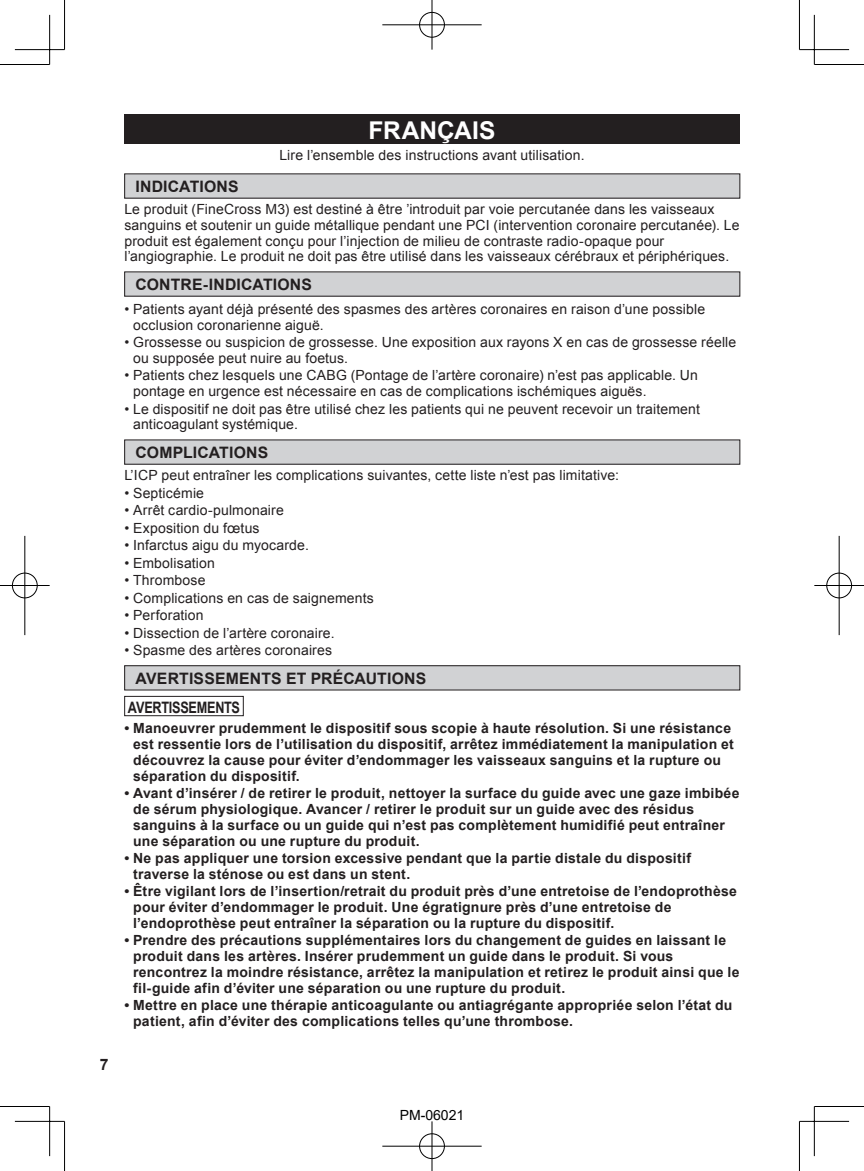
<style>
.page{position:relative;width:864px;height:1171px;background:#fff}
.page>*{position:absolute;margin:0;border:0;box-sizing:border-box;transform-origin:0 0}
.t1{font:700 24.5px "Arial";color:#fff}
.t2{font:700 15.75px/29.2px "Arial";letter-spacing:.01em;color:#231f20}
.t3{font:700 14px/15.8px "Arial";letter-spacing:.015em;color:#231f20}
.t4{font:14px/15.8px "Arial";letter-spacing:.01em;color:#231f20}
.t5{font:14px "Arial";color:#000}
</style>
<div class="page">
<div style="left:124px;top:114px;width:615px;height:30px;background:#231f20"></div>
<div style="left:125px;top:174px;width:614px;height:24px;background:#d1d2d4"></div>
<div style="left:125px;top:272px;width:614px;height:24px;background:#d1d2d4"></div>
<div style="left:125px;top:440px;width:614px;height:24px;background:#d1d2d4"></div>
<div style="left:125px;top:666px;width:614px;height:24px;background:#d1d2d4"></div>
<div style="left:124px;top:665px;width:615px;height:25px;border:1px solid #231f20"></div>
<div style="left:124px;top:696px;width:119px;height:20px;border:1px solid #231f20"></div>
<hr style="left:0;top:64px;width:50px;height:1px;background:#000">
<hr style="left:814px;top:64px;width:49px;height:1px;background:#000">
<hr style="left:0;top:1106px;width:50px;height:1px;background:#000">
<hr style="left:814px;top:1106px;width:49px;height:1px;background:#000">
<hr style="left:64px;top:0;width:1px;height:50px;background:#000">
<hr style="left:64px;top:1121px;width:1px;height:50px;background:#000">
<hr style="left:798px;top:0;width:1px;height:50px;background:#000">
<hr style="left:798px;top:1121px;width:1px;height:50px;background:#000">
<hr style="left:15px;top:49px;width:49px;height:1px;background:#000">
<hr style="left:799px;top:49px;width:49px;height:1px;background:#000">
<hr style="left:15px;top:1121px;width:49px;height:1px;background:#000">
<hr style="left:799px;top:1121px;width:49px;height:1px;background:#000">
<hr style="left:49px;top:15px;width:1px;height:49px;background:#000">
<hr style="left:49px;top:1106px;width:1px;height:50px;background:#000">
<hr style="left:813px;top:15px;width:1px;height:49px;background:#000">
<hr style="left:813px;top:1106px;width:1px;height:50px;background:#000">
<div style="left:418px;top:11px;width:27px;height:27px;border:2px solid #fff;border-radius:50%"></div>
<hr style="left:382px;top:24px;width:99px;height:2px;background:#fff">
<hr style="left:430px;top:0;width:3px;height:50px;background:#fff">
<div style="left:419px;top:12px;width:25px;height:25px;border:1px solid #000;border-radius:50%"></div>
<hr style="left:382px;top:25px;width:99px;height:1px;background:#000">
<hr style="left:431px;top:0;width:1px;height:50px;background:#000">
<div style="left:418px;top:1132px;width:27px;height:28px;border:2px solid #fff;border-radius:50%"></div>
<hr style="left:382px;top:1145px;width:99px;height:2px;background:#fff">
<hr style="left:430px;top:1121px;width:3px;height:50px;background:#fff">
<div style="left:419px;top:1133px;width:25px;height:26px;border:1px solid #000;border-radius:50%"></div>
<hr style="left:382px;top:1146px;width:99px;height:1px;background:#000">
<hr style="left:431px;top:1121px;width:1px;height:50px;background:#000">
<div style="left:11px;top:572px;width:27px;height:27px;border:2px solid #fff;border-radius:50%"></div>
<hr style="left:0;top:584px;width:50px;height:3px;background:#fff">
<hr style="left:24px;top:536px;width:2px;height:99px;background:#fff">
<div style="left:12px;top:573px;width:25px;height:25px;border:1px solid #000;border-radius:50%"></div>
<hr style="left:0;top:585px;width:50px;height:1px;background:#000">
<hr style="left:25px;top:536px;width:1px;height:99px;background:#000">
<div style="left:825px;top:572px;width:27px;height:27px;border:2px solid #fff;border-radius:50%"></div>
<hr style="left:814px;top:584px;width:49px;height:3px;background:#fff">
<hr style="left:837px;top:536px;width:3px;height:99px;background:#fff">
<div style="left:826px;top:573px;width:25px;height:25px;border:1px solid #000;border-radius:50%"></div>
<hr style="left:814px;top:585px;width:49px;height:1px;background:#000">
<hr style="left:838px;top:536px;width:1px;height:99px;background:#000">
<p class="t2" style="left:100px;top:1050px;width:10px">7</p>
<h1 class="t1" style="left:368px;top:114px;width:128px">FRANÇAIS</h1>
<p class="t4" style="left:279px;top:147px;width:306px">Lire l’ensemble des instructions avant utilisation.</p>
<p class="t2" style="left:135px;top:172px;width:105px">INDICATIONS</p>
<p class="t4" style="left:124px;top:201px;width:616px">Le produit (FineCross M3) est destiné à être ’introduit par voie percutanée dans les vaisseaux sanguins et soutenir un guide métallique pendant une PCI (intervention coronaire percutanée). Le produit est également conçu pour l’injection de milieu de contraste radio-opaque pour l’angiographie. Le produit ne doit pas être utilisé dans les vaisseaux cérébraux et périphériques.</p>
<p class="t2" style="left:135px;top:270px;width:178px">CONTRE-INDICATIONS</p>
<p class="t4" style="left:133px;top:301px;width:573px;text-indent:-9px">• Patients ayant déjà présenté des spasmes des artères coronaires en raison d’une possible occlusion coronarienne aiguë.</p>
<p class="t4" style="left:133px;top:334px;width:604px;text-indent:-9px">• Grossesse ou suspicion de grossesse. Une exposition aux rayons X en cas de grossesse réelle ou supposée peut nuire au foetus.</p>
<p class="t4" style="left:133px;top:368px;width:566px;text-indent:-9px">• Patients chez lesquels une CABG (Pontage de l’artère coronaire) n’est pas applicable. Un pontage en urgence est nécessaire en cas de complications ischémiques aiguës.</p>
<p class="t4" style="left:133px;top:401px;width:568px;text-indent:-9px">• Le dispositif ne doit pas être utilisé chez les patients qui ne peuvent recevoir un traitement anticoagulant systémique.</p>
<p class="t2" style="left:135px;top:438px;width:134px">COMPLICATIONS</p>
<p class="t4" style="left:124px;top:467px;width:496px">L’ICP peut entraîner les complications suivantes, cette liste n’est pas limitative:</p>
<p class="t4" style="left:124px;top:485px;width:81px">• Septicémie</p>
<p class="t4" style="left:124px;top:502px;width:161px">• Arrêt cardio-pulmonaire</p>
<p class="t4" style="left:124px;top:520px;width:137px">• Exposition du fœtus</p>
<p class="t4" style="left:124px;top:537px;width:186px">• Infarctus aigu du myocarde.</p>
<p class="t4" style="left:124px;top:555px;width:92px">• Embolisation</p>
<p class="t4" style="left:124px;top:572px;width:82px">• Thrombose</p>
<p class="t4" style="left:124px;top:590px;width:251px">• Complications en cas de saignements</p>
<p class="t4" style="left:124px;top:607px;width:81px">• Perforation</p>
<p class="t4" style="left:124px;top:625px;width:212px">• Dissection de l’artère coronaire.</p>
<p class="t4" style="left:124px;top:642px;width:209px">• Spasme des artères coronaires</p>
<p class="t2" style="left:128px;top:664px;width:300px;text-indent:8px">AVERTISSEMENTS ET PRÉCAUTIONS<br>AVERTISSEMENTS</p>
<p class="t3" style="left:133px;top:721px;width:602px;text-indent:-9px">• Manoeuvrer prudemment le dispositif sous scopie à haute résolution. Si une résistance est ressentie lors de l’utilisation du dispositif, arrêtez immédiatement la manipulation et découvrez la cause pour éviter d’endommager les vaisseaux sanguins et la rupture ou séparation du dispositif.</p>
<p class="t3" style="left:133px;top:786px;width:607px;text-indent:-9px">• Avant d’insérer / de retirer le produit, nettoyer la surface du guide avec une gaze imbibée de sérum physiologique. Avancer / retirer le produit sur un guide avec des résidus sanguins à la surface ou un guide qui n’est pas complètement humidifié peut entraîner une séparation ou une rupture du produit.</p>
<p class="t3" style="left:133px;top:850px;width:559px;text-indent:-9px">• Ne pas appliquer une torsion excessive pendant que la partie distale du dispositif traverse la sténose ou est dans un stent.</p>
<p class="t3" style="left:133px;top:884px;width:605px;text-indent:-9px">• Être vigilant lors de l’insertion/retrait du produit près d’une entretoise de l’endoprothèse pour éviter d’endommager le produit. Une égratignure près d’une entretoise de l’endoprothèse peut entraîner la séparation ou la rupture du dispositif.</p>
<p class="t3" style="left:133px;top:933px;width:607px;text-indent:-9px">• Prendre des précautions supplémentaires lors du changement de guides en laissant le produit dans les artères. Insérer prudemment un guide dans le produit. Si vous rencontrez la moindre résistance, arrêtez la manipulation et retirez le produit ainsi que le fil-guide afin d’éviter une séparation ou une rupture du produit.</p>
<p class="t3" style="left:133px;top:997px;width:600px;text-indent:-9px">• Mettre en place une thérapie anticoagulante ou antiagrégante appropriée selon l’état du patient, afin d’éviter des complications telles qu’une thrombose.</p>
<p class="t5" style="left:399px;top:1106px;width:66px">PM-06021</p>
</div>
